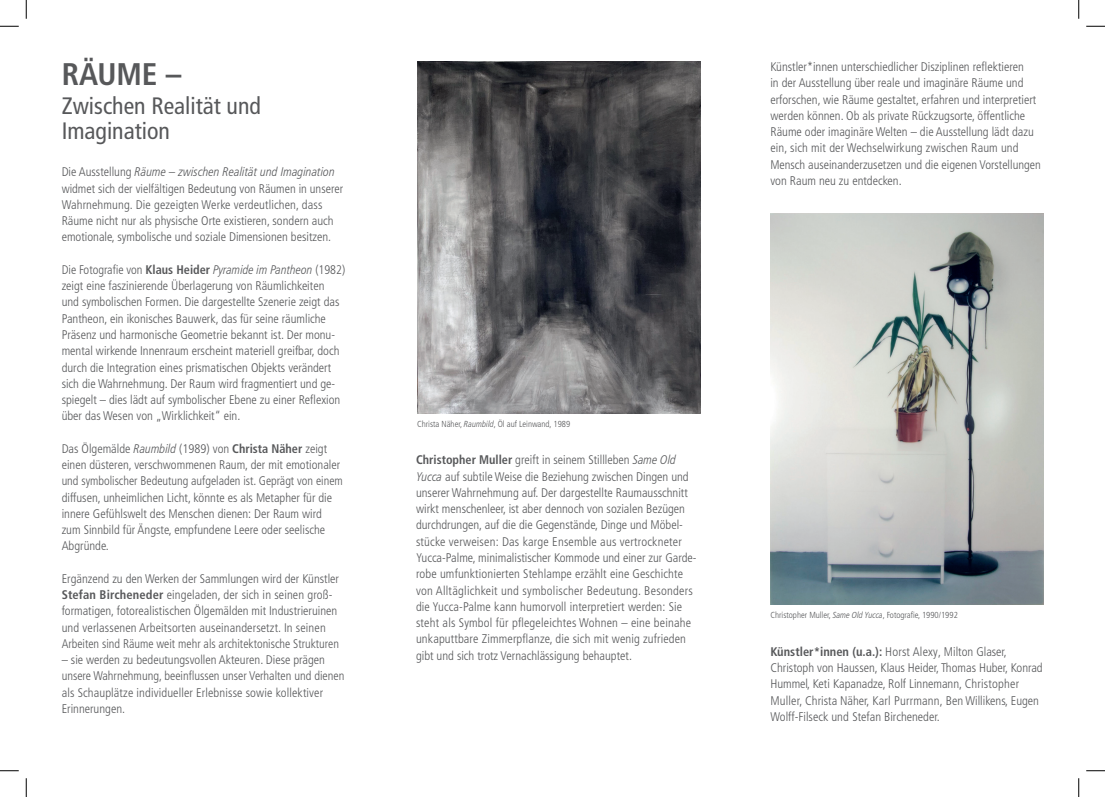
<style>
.page{position:relative;width:1105px;height:797px;background:#fff}
.page>*{position:absolute;margin:0;border:0;box-sizing:border-box;transform-origin:0 0}
.t1{font:700 condensed 31.25px "Frutiger LT Pro";color:#57585a}
.t2{font:condensed 23.75px/25px "Frutiger LT Pro";color:#57585a}
.t3{font:300 condensed 12.5px/16.2px "Frutiger LT Pro";color:#57585a}
.t4{font:300 condensed 8.75px "Frutiger LT Pro";color:#57585a}
.s1{font-style:italic}
.s2{font-weight:700}
</style>
<div class="page">
<img style="left:417px;top:62px;width:283px;height:351px">
<img style="left:770px;top:213px;width:273px;height:391px">
<svg style="left:0;top:25px;width:19px;height:2px"></svg>
<svg style="left:1086px;top:25px;width:19px;height:2px"></svg>
<svg style="left:0;top:770px;width:19px;height:1px"></svg>
<svg style="left:1086px;top:770px;width:19px;height:1px"></svg>
<svg style="left:25px;top:0;width:2px;height:19px"></svg>
<svg style="left:25px;top:778px;width:2px;height:19px"></svg>
<svg style="left:1078px;top:0;width:1px;height:19px"></svg>
<svg style="left:1078px;top:778px;width:1px;height:19px"></svg>
<h1 class="t1" style="left:62px;top:56px;width:121px">RÄUME –</h1>
<h2 class="t2" style="left:62px;top:93px;width:201px">Zwischen Realität und<br>Imagination</h2>
<p class="t3" style="left:770px;top:59px;width:272px">Künstler*innen unterschiedlicher Disziplinen reflektieren<br>in der Ausstellung über reale und imaginäre Räume und erforschen, wie Räume gestaltet, erfahren und interpretiert werden können. Ob als private Rückzugsorte, öffentliche Räume oder imaginäre Welten – die Ausstellung lädt dazu ein, sich mit der Wechselwirkung zwischen Raum und Mensch auseinanderzusetzen und die eigenen Vorstellungen von Raum neu zu entdecken.</p>
<p class="t3" style="left:62px;top:164px;width:283px">Die Ausstellung <span class="s1">Räume – zwischen Realität und Imagination </span>widmet sich der vielfältigen Bedeutung von Räumen in unserer Wahrnehmung. Die gezeigten Werke verdeutlichen, dass Räume nicht nur als physische Orte existieren, sondern auch emotionale, symbolische und soziale Dimensionen besitzen.</p>
<p class="t3" style="left:62px;top:262px;width:285px">Die Fotografie von <span class="s2">Klaus Heider</span> <span class="s1">Pyramide im Pantheon</span> (1982) zeigt eine faszinierende Überlagerung von Räumlichkeiten<br>und symbolischen Formen. Die dargestellte Szenerie zeigt das Pantheon, ein ikonisches Bauwerk, das für seine räumliche Präsenz und harmonische Geometrie bekannt ist. Der monu&shy;mental wirkende Innenraum erscheint materiell greifbar, doch durch die Integration eines prismatischen Objekts verändert sich die Wahrnehmung. Der Raum wird fragmentiert und ge&shy;spiegelt – dies lädt auf symbolischer Ebene zu einer Reflexion über das Wesen von „Wirklichkeit“ ein.</p>
<p class="t3" style="left:62px;top:440px;width:283px">Das Ölgemälde <span class="s1">Raumbild</span> (1989) von <span class="s2">Christa Näher</span> zeigt einen düsteren, verschwommenen Raum, der mit emotionaler und symbolischer Bedeutung aufgeladen ist. Geprägt von einem diffusen, unheimlichen Licht, könnte es als Metapher für die innere Gefühlswelt des Menschen dienen: Der Raum wird zum Sinnbild für Ängste, empfundene Leere oder seelische Abgründe.</p>
<p class="t3" style="left:62px;top:570px;width:279px">Ergänzend zu den Werken der Sammlungen wird der Künstler <span class="s2">Stefan Bircheneder</span> eingeladen, der sich in seinen groß&shy;formatigen, fotorealistischen Ölgemälden mit Industrieruinen und verlassenen Arbeitsorten auseinandersetzt. In seinen Arbeiten sind Räume weit mehr als architektonische Strukturen</p>
<p class="t3" style="left:62px;top:652px;width:284px">– sie werden zu bedeutungsvollen Akteuren. Diese prägen unsere Wahrnehmung, beeinflussen unser Verhalten und dienen als Schauplätze individueller Erlebnisse sowie kollektiver Erinnerungen.</p>
<p class="t3" style="left:770px;top:643px;width:274px"><span class="s2">Künstler*innen (u.a.):</span> Horst Alexy, Milton Glaser, Christoph von Haussen, Klaus Heider, Thomas Huber, Konrad Hummel, Keti Kapanadze, Rolf Linnemann, Christopher Muller, Christa Näher, Karl Purrmann, Ben Willikens, Eugen Wolff-Filseck und Stefan Bircheneder.</p>
<p class="t4" style="left:417px;top:418px;width:155px">Christa Näher, <span class="s1">Raumbild</span>, Öl auf Leinwand, 1989</p>
<p class="t3" style="left:416px;top:452px;width:282px"><span class="s2">Christopher Muller</span> greift in seinem Stillleben <span class="s1">Same Old Yucca</span> auf subtile Weise die Beziehung zwischen Dingen und unserer Wahrnehmung auf. Der dargestellte Raumausschnitt wirkt menschenleer, ist aber dennoch von sozialen Bezügen durchdrungen, auf die die Gegenstände, Dinge und Möbel&shy;stücke verweisen: Das karge Ensemble aus vertrockneter Yucca-Palme, minimalistischer Kommode und einer zur Garde&shy;robe umfunktionierten Stehlampe erzählt eine Geschichte von Alltäglichkeit und symbolischer Bedeutung. Besonders die Yucca-Palme kann humorvoll interpretiert werden: Sie steht als Symbol für pflegeleichtes Wohnen – eine beinahe unkaputtbare Zimmerpflanze, die sich mit wenig zufrieden gibt und sich trotz Vernachlässigung behauptet.</p>
<p class="t4" style="left:770px;top:610px;width:189px">Christopher Muller, <span class="s1">Same Old Yucca</span>, Fotografie, 1990/1992</p>
</div>
